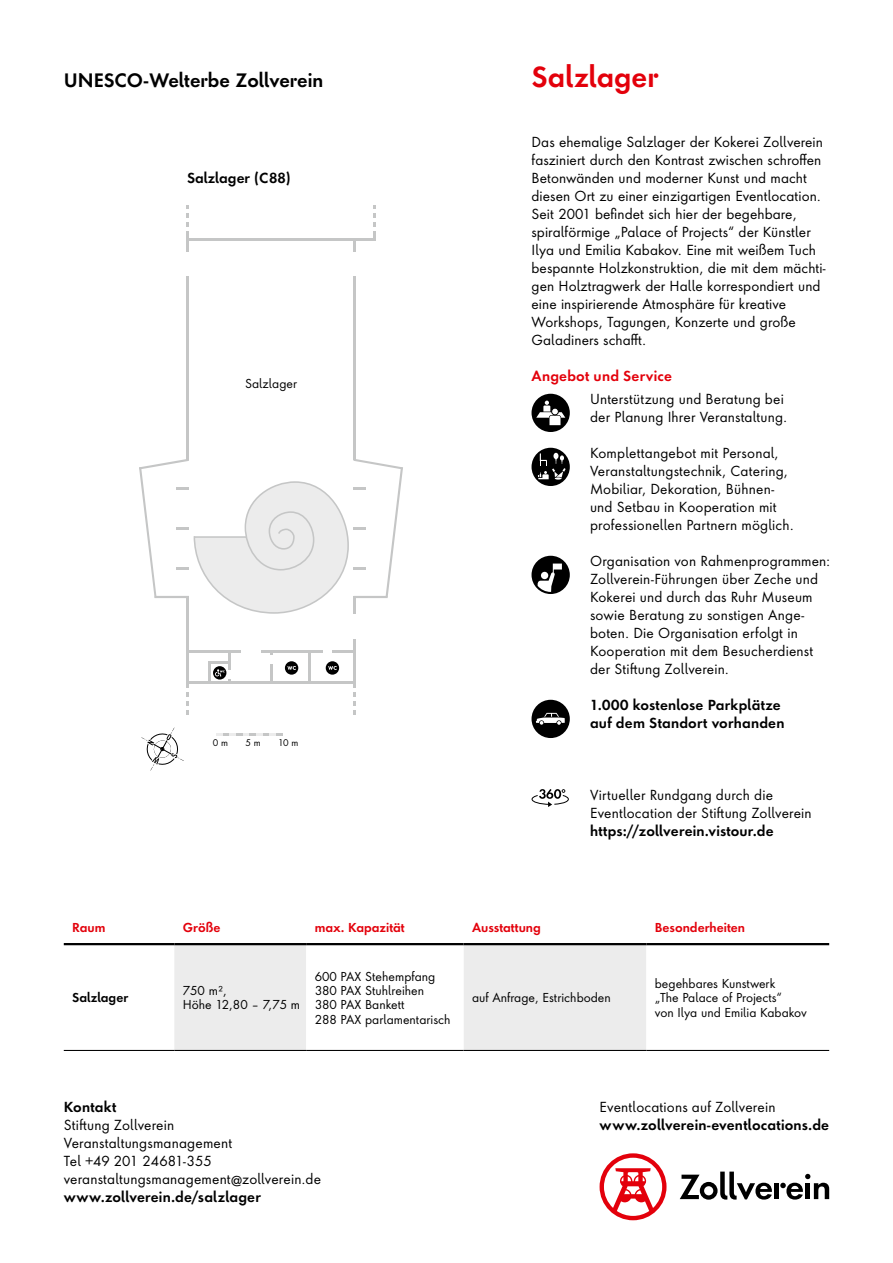
<style>
.page{position:relative;width:893px;height:1263px;background:#fff}
.page>*{position:absolute;margin:0;border:0;box-sizing:border-box;transform-origin:0 0}
.t1{font:600 27px "Futura ND Alt";letter-spacing:.005em;color:#e3000b}
.t2{font:600 18px "Futura ND Alt";color:#000}
.t3{font:13.5px/18px "Futura ND Alt";letter-spacing:.005em;color:#000}
.t4{font:600 13.5px/18px "Futura ND Alt";letter-spacing:.015em;color:#000}
.t5{font:600 13.5px "Futura ND Alt";letter-spacing:.015em;color:#e3000b}
.t6{font:12px/14.4px "Futura ND Alt";color:#000}
.t7{font:600 12px "Futura ND Alt";color:#e3000b}
.t8{font:600 12px "Futura ND Alt";color:#000}
.t9{font:9px "Futura ND Alt";color:#000}
</style>
<div class="page">
<div style="left:174px;top:945px;width:132px;height:105px;background:#ececec"></div>
<svg style="left:306px;top:945px;width:523px;height:105px"></svg>
<hr style="left:64px;top:943px;width:110px;height:2px;background:#000">
<hr style="left:174px;top:943px;width:132px;height:2px;background:#000">
<hr style="left:306px;top:943px;width:157px;height:2px;background:#000">
<hr style="left:463px;top:943px;width:183px;height:2px;background:#000">
<hr style="left:646px;top:943px;width:183px;height:2px;background:#000">
<hr style="left:64px;top:1050px;width:110px;height:1px;background:#000">
<hr style="left:174px;top:1050px;width:132px;height:1px;background:#000">
<hr style="left:306px;top:1050px;width:157px;height:1px;background:#000">
<hr style="left:463px;top:1050px;width:183px;height:1px;background:#000">
<hr style="left:646px;top:1050px;width:183px;height:1px;background:#000">
<div style="left:531px;top:394px;width:39px;height:38px;background:#000;border-radius:50%"></div>
<svg style="left:536px;top:401px;width:29px;height:24px"></svg>
<div style="left:552px;top:408px;width:6px;height:7px;background:#fff;border-radius:50%"></div>
<div style="left:551px;top:408px;width:8px;height:7px;border:1px solid #000;border-radius:50%"></div>
<div style="left:531px;top:448px;width:39px;height:38px;background:#000;border-radius:50%"></div>
<svg style="left:538px;top:453px;width:28px;height:27px"></svg>
<svg style="left:531px;top:556px;width:39px;height:38px"></svg>
<div style="left:531px;top:700px;width:39px;height:38px;background:#000;border-radius:50%"></div>
<svg style="left:536px;top:713px;width:29px;height:12px"></svg>
<svg style="left:531px;top:789px;width:38px;height:18px"></svg>
<hr style="left:187px;top:238px;width:189px;height:2px;background:#c5c6c6">
<hr style="left:188px;top:681px;width:167px;height:2px;background:#c5c6c6">
<hr style="left:187px;top:650px;width:167px;height:2px;background:#c5c6c6">
<hr style="left:187px;top:238px;width:2px;height:221px;background:#c5c6c6">
<hr style="left:187px;top:202px;width:2px;height:38px;background:#c5c6c6">
<hr style="left:373px;top:202px;width:3px;height:38px;background:#c5c6c6">
<hr style="left:187px;top:596px;width:2px;height:122px;background:#c5c6c6">
<hr style="left:353px;top:239px;width:3px;height:220px;background:#c5c6c6">
<hr style="left:353px;top:596px;width:3px;height:122px;background:#c5c6c6">
<hr style="left:208px;top:661px;width:2px;height:21px;background:#c5c6c6">
<hr style="left:208px;top:661px;width:22px;height:3px;background:#c5c6c6">
<hr style="left:229px;top:651px;width:2px;height:31px;background:#c5c6c6">
<hr style="left:270px;top:651px;width:3px;height:31px;background:#c5c6c6">
<hr style="left:309px;top:651px;width:2px;height:31px;background:#c5c6c6">
<div style="left:347px;top:253px;width:25px;height:23px;background:#fff"></div>
<div style="left:347px;top:614px;width:25px;height:24px;background:#fff"></div>
<div style="left:176px;top:253px;width:25px;height:23px;background:#fff"></div>
<div style="left:225px;top:670px;width:9px;height:9px;background:#fff"></div>
<div style="left:267px;top:655px;width:9px;height:9px;background:#fff"></div>
<div style="left:323px;top:648px;width:9px;height:8px;background:#fff"></div>
<div style="left:241px;top:644px;width:20px;height:19px;background:#fff"></div>
<hr style="left:181px;top:688px;width:17px;height:4px;background:#fff">
<hr style="left:181px;top:697px;width:17px;height:4px;background:#fff">
<hr style="left:181px;top:706px;width:17px;height:3px;background:#fff">
<hr style="left:181px;top:715px;width:17px;height:3px;background:#fff">
<hr style="left:181px;top:201px;width:17px;height:3px;background:#fff">
<hr style="left:181px;top:210px;width:17px;height:3px;background:#fff">
<hr style="left:181px;top:218px;width:17px;height:4px;background:#fff">
<hr style="left:181px;top:227px;width:17px;height:4px;background:#fff">
<hr style="left:346px;top:688px;width:17px;height:4px;background:#fff">
<hr style="left:346px;top:697px;width:17px;height:4px;background:#fff">
<hr style="left:346px;top:706px;width:17px;height:3px;background:#fff">
<hr style="left:346px;top:715px;width:17px;height:3px;background:#fff">
<hr style="left:364px;top:201px;width:17px;height:3px;background:#fff">
<hr style="left:364px;top:210px;width:17px;height:3px;background:#fff">
<hr style="left:364px;top:218px;width:17px;height:4px;background:#fff">
<hr style="left:364px;top:227px;width:17px;height:4px;background:#fff">
<svg style="left:216px;top:733px;width:67px;height:2px"></svg>
<svg style="left:326px;top:661px;width:13px;height:14px"></svg>
<svg style="left:285px;top:661px;width:13px;height:14px"></svg>
<svg style="left:213px;top:666px;width:13px;height:13px"></svg>
<svg style="left:141px;top:727px;width:43px;height:43px"></svg>
<svg style="left:780px;top:1174px;width:49px;height:25px"></svg>
<hr style="left:775px;top:1183px;width:4px;height:16px;background:#000">
<svg style="left:680px;top:1171px;width:92px;height:29px"></svg>
<svg style="left:600px;top:1153px;width:66px;height:67px"></svg>
<svg style="left:139px;top:459px;width:264px;height:155px"></svg>
<hr style="left:194px;top:536px;width:52px;height:2px;background:#c5c6c6">
<h2 class="t2" style="left:64px;top:68px;width:261px">UNESCO-Welterbe Zollverein</h2>
<h1 class="t1" style="left:531px;top:59px;width:128px">Salzlager</h1>
<p class="t4" style="left:187px;top:169px;width:105px">Salzlager (C88)</p>
<p class="t6" style="left:245px;top:376px;width:53px">Salzlager</p>
<p class="t9" style="left:213px;top:736px;width:17px">0 m</p>
<p class="t9" style="left:246px;top:736px;width:17px">5 m</p>
<p class="t9" style="left:278px;top:736px;width:22px">10 m</p>
<p class="t3" style="left:531px;top:133px;width:296px">Das ehemalige Salzlager der Kokerei Zollverein fasziniert durch den Kontrast zwischen schroffen Betonwänden und moderner Kunst und macht diesen Ort zu einer einzigartigen Eventlocation.<br>Seit 2001 befindet sich hier der begehbare, spiralförmige „Palace of Projects“ der Künstler Ilya und Emilia Kabakov. Eine mit weißem Tuch bespannte Holzkonstruktion, die mit dem mächti&shy;gen Holztragwerk der Halle korrespondiert und eine inspirierende Atmosphäre für kreative Workshops, Tagungen, Konzerte und große Galadiners schafft.</p>
<p class="t5" style="left:531px;top:367px;width:142px">Angebot und Service</p>
<p class="t3" style="left:590px;top:389px;width:199px">Unterstützung und Beratung bei der Planung Ihrer Veranstaltung.</p>
<p class="t3" style="left:590px;top:443px;width:205px">Komplettangebot mit Personal, Veranstaltungstechnik, Catering, Mobiliar, Dekoration, Bühnen&shy;und Setbau in Kooperation mit professionellen Partnern möglich.</p>
<p class="t3" style="left:590px;top:551px;width:242px">Organisation von Rahmenprogrammen:<br>Zollverein-Führungen über Zeche und Kokerei und durch das Ruhr Museum sowie Beratung zu sonstigen Ange&shy;boten. Die Organisation erfolgt in Kooperation mit dem Besucherdienst der Stiftung Zollverein.</p>
<p class="t4" style="left:590px;top:695px;width:196px">1.000 kostenlose Parkplätze auf dem Standort vorhanden</p>
<p class="t3" style="left:590px;top:785px;width:223px">Virtueller Rundgang durch die<br>Eventlocation der Stiftung Zollverein</p>
<p class="t4" style="left:590px;top:821px;width:185px">https://zollverein.vistour.de</p>
<p class="t7" style="left:72px;top:919px;width:35px">Raum</p>
<p class="t7" style="left:183px;top:919px;width:39px">Größe</p>
<p class="t7" style="left:315px;top:919px;width:92px">max. Kapazität</p>
<p class="t7" style="left:472px;top:919px;width:70px">Ausstattung</p>
<p class="t7" style="left:655px;top:919px;width:92px">Besonderheiten</p>
<p class="t8" style="left:72px;top:990px;width:58px">Salzlager</p>
<p class="t6" style="left:183px;top:983px;width:119px">750 m²,<br>Höhe 12,80 – 7,75 m</p>
<p class="t6" style="left:315px;top:968px;width:137px">600 PAX Stehempfang<br>380 PAX Stuhlreihen<br>380 PAX Bankett<br>288 PAX parlamentarisch</p>
<p class="t6" style="left:472px;top:990px;width:140px">auf Anfrage, Estrichboden</p>
<p class="t6" style="left:655px;top:975px;width:153px">begehbares Kunstwerk<br>„The Palace of Projects“<br>von Ilya und Emilia Kabakov</p>
<p class="t4" style="left:64px;top:1097px;width:54px">Kontakt</p>
<p class="t3" style="left:64px;top:1115px;width:259px">Stiftung Zollverein<br>Veranstaltungsmanagement<br>Tel +49 201 24681-355 veranstaltungsmanagement@zollverein.de</p>
<p class="t4" style="left:64px;top:1187px;width:199px">www.zollverein.de/salzlager</p>
<p class="t3" style="left:600px;top:1097px;width:177px">Eventlocations auf Zollverein</p>
<p class="t4" style="left:600px;top:1115px;width:231px">www.zollverein-eventlocations.de</p>
</div>
